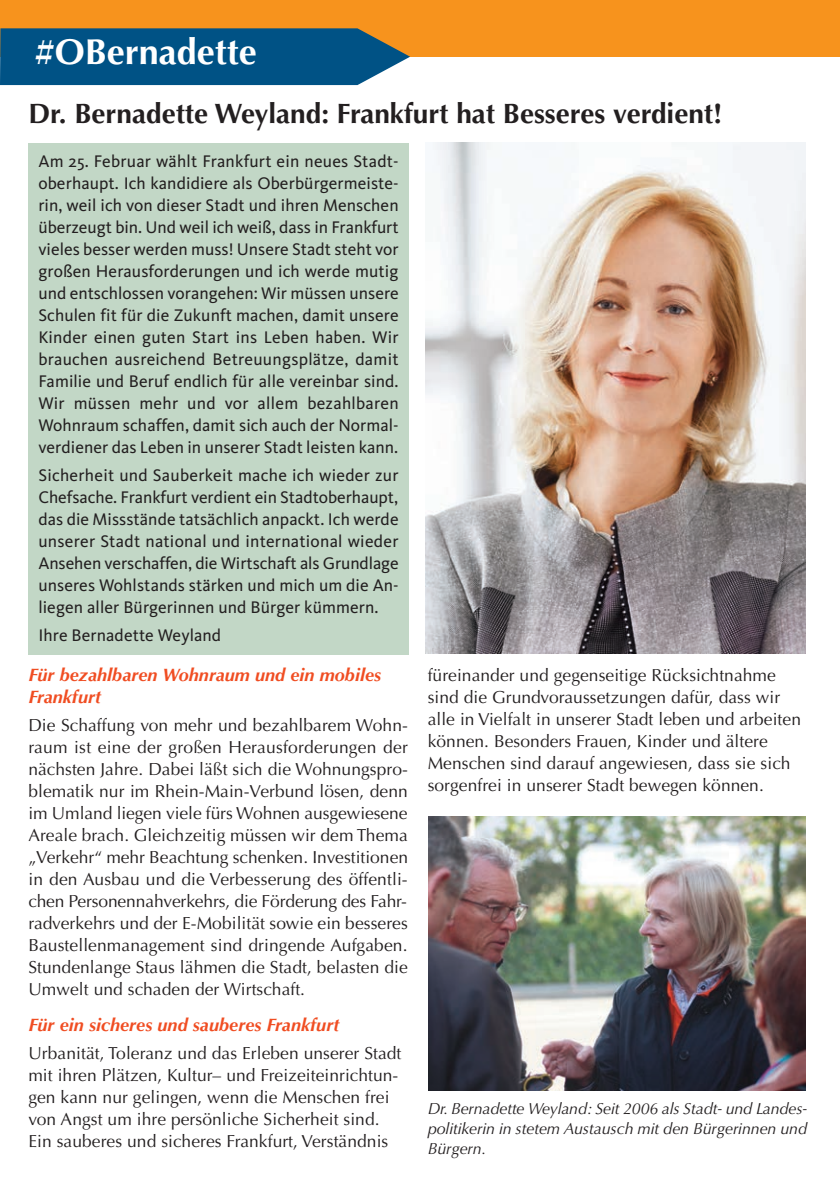
<style>
.page{position:relative;width:840px;height:1191px;background:#fff}
.page>*{position:absolute;margin:0;border:0;box-sizing:border-box;transform-origin:0 0}
.t1{font:700 36px "Optima LT";color:#fff}
.t2{font:700 28px "Optima LT";color:#231f20}
.t3{font:italic 700 18px/22px "Optima LT";letter-spacing:.005em;color:#f04d22}
.t4{font:17.4px/22px "Optima LT";letter-spacing:.005em;color:#231f20}
.t5{font:17.4px/22px "CDU Kievit";letter-spacing:.005em;color:#231f20;text-align:justify}
.t6{font:italic 16px/20px "Optima LT";letter-spacing:-.005em;color:#231f20;text-align:justify}
</style>
<div class="page">
<div style="left:0;top:0;width:839px;height:57px;background:#f7931d"></div>
<img style="left:425px;top:143px;width:380px;height:510px">
<svg style="left:0;top:28px;width:410px;height:57px;background:#105984"></svg>
<div style="left:28px;top:143px;width:380px;height:511px;background:#c2d7c6"></div>
<img style="left:428px;top:816px;width:377px;height:274px">
<h1 class="t1" style="left:35px;top:38px;width:223px">#OBernadette</h1>
<h2 class="t2" style="left:28px;top:102px;width:695px">Dr. Bernadette Weyland: Frankfurt hat Besseres verdient!</h2>
<p class="t5" style="left:38px;top:152px;width:362px">Am 25. Februar wählt Frankfurt ein neues Stadt&shy;oberhaupt. Ich kandidiere als Oberbürgermeiste&shy;rin, weil ich von dieser Stadt und ihren Menschen überzeugt bin. Und weil ich weiß, dass in Frankfurt vieles besser werden muss! Unsere Stadt steht vor großen Herausforderungen und ich werde mutig und entschlossen vorangehen: Wir müssen unsere Schulen fit für die Zukunft machen, damit unsere Kinder einen guten Start ins Leben haben. Wir brauchen ausreichend Betreuungsplätze, damit Familie und Beruf endlich für alle vereinbar sind.<br>Wir müssen mehr und vor allem bezahlbaren Wohnraum schaffen, damit sich auch der Normal&shy;verdiener das Leben in unserer Stadt leisten kann.</p>
<p class="t5" style="left:38px;top:466px;width:362px">Sicherheit und Sauberkeit mache ich wieder zur Chefsache. Frankfurt verdient ein Stadtoberhaupt, das die Missstände tatsächlich anpackt. Ich werde unserer Stadt national und international wieder Ansehen verschaffen, die Wirtschaft als Grundlage unseres Wohlstands stärken und mich um die An&shy;liegen aller Bürgerinnen und Bürger kümmern.</p>
<p class="t5" style="left:38px;top:625px;width:184px">Ihre Bernadette Weyland</p>
<p class="t3" style="left:28px;top:666px;width:354px">Für bezahlbaren Wohnraum und ein mobiles<br>Frankfurt</p>
<p class="t4" style="left:28px;top:715px;width:381px;text-align:justify">Die Schaffung von mehr und bezahlbarem Wohn&shy;raum ist eine der großen Herausforderungen der nächsten Jahre. Dabei läßt sich die Wohnungspro&shy;blematik nur im Rhein-Main-Verbund lösen, denn im Umland liegen viele fürs Wohnen ausgewiesene Areale brach. Gleichzeitig müssen wir dem Thema „Verkehr“ mehr Beachtung schenken. Investitionen in den Ausbau und die Verbesserung des öffentli&shy;chen Personennahverkehrs, die Förderung des Fahr&shy;radverkehrs und der E-Mobilität sowie ein besseres Baustellenmanagement sind dringende Aufgaben.<br>Stundenlange Staus lähmen die Stadt, belasten die Umwelt und schaden der Wirtschaft.</p>
<p class="t3" style="left:28px;top:1015px;width:312px">Für ein sicheres und sauberes Frankfurt</p>
<p class="t4" style="left:28px;top:1043px;width:374px">Urbanität, Toleranz und das Erleben unserer Stadt mit ihren Plätzen, Kultur– und Freizeiteinrichtun&shy;gen kann nur gelingen, wenn die Menschen frei von Angst um ihre persönliche Sicherheit sind.<br>Ein sauberes und sicheres Frankfurt, Verständnis</p>
<p class="t4" style="left:427px;top:665px;width:374px">füreinander und gegenseitige Rücksichtnahme sind die Grundvoraussetzungen dafür, dass wir alle in Vielfalt in unserer Stadt leben und arbeiten können. Besonders Frauen, Kinder und ältere Menschen sind darauf angewiesen, dass sie sich sorgenfrei in unserer Stadt bewegen können.</p>
<p class="t6" style="left:427px;top:1100px;width:381px">Dr. Bernadette Weyland: Seit 2006 als Stadt- und Landes&shy;politikerin in stetem Austausch mit den Bürgerinnen und Bürgern.</p>
</div>
